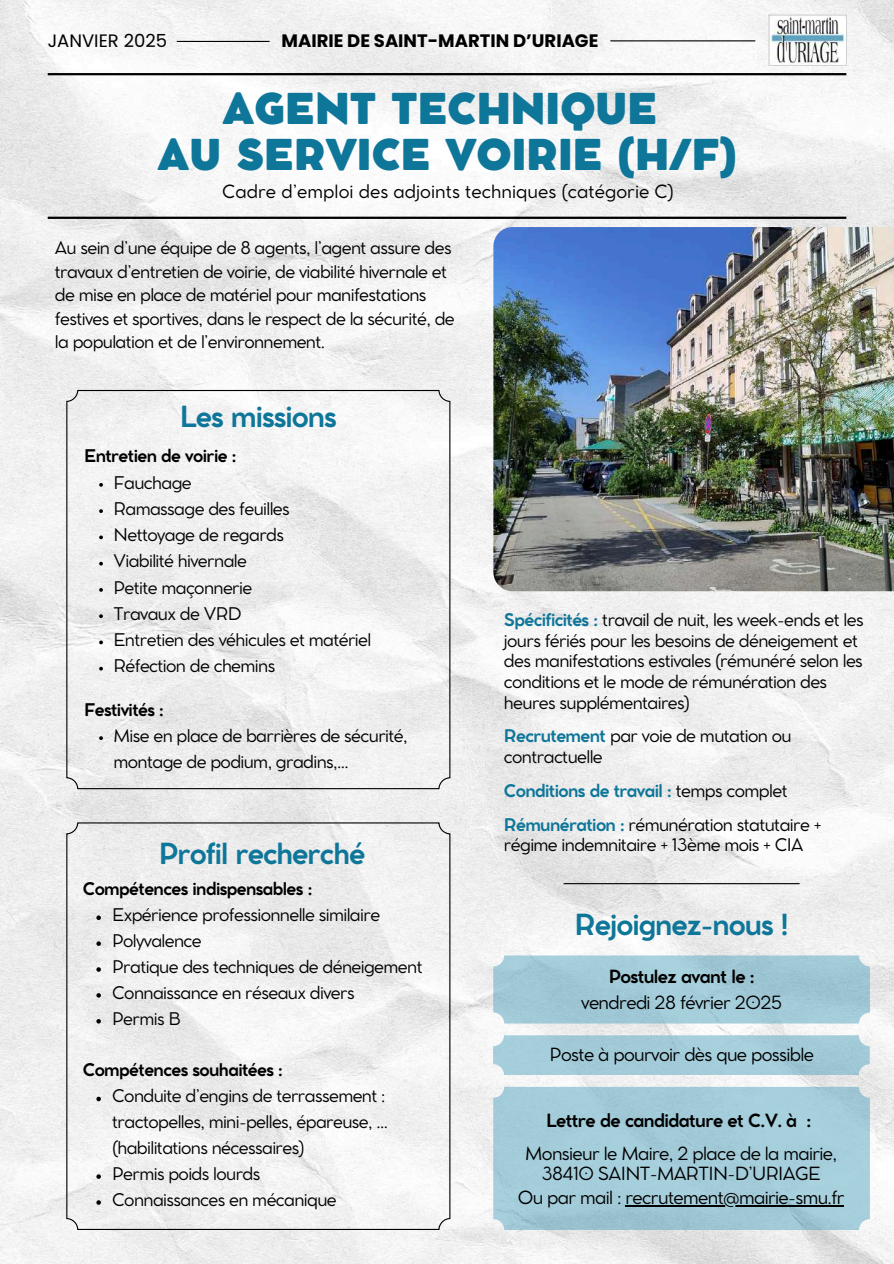
<style>
.page{position:relative;width:894px;height:1264px;background:#fff}
.page>*{position:absolute;margin:0;border:0;box-sizing:border-box;transform-origin:0 0}
.t1{font:800 42px/46.2px "Cocomat Pro";color:#0e7699;text-align:center}
.t2{font:700 28.65px "Cocomat Pro";letter-spacing:-.035em;color:#0e7699}
.t3{font:18px/20.2px "Cocomat Pro";letter-spacing:-.035em;color:#000;text-align:center}
.t4{font:18px "Cocomat Pro";color:#000}
.t5{font:700 18px "Cocomat Pro";letter-spacing:-.035em;color:#000}
.t6{font:700 18px "Poppins";color:#000}
.t7{font:18px "Poppins";color:#000}
.t8{font:17.25px/25.8px "Cocomat Pro";letter-spacing:-.035em;color:#000}
.t9{font:700 17.25px "Cocomat Pro";letter-spacing:-.035em;color:#000}
.s1{font-weight:700;color:#0e7699}
</style>
<div class="page">
<img style="left:0;top:0;width:893px;height:1263px">
<div style="left:493px;top:1086px;width:376px;height:143px;background:#a4cdda;border-radius:11px"></div>
<hr style="left:625px;top:1204px;width:218px;height:2px;background:#000">
<img style="left:493px;top:227px;width:400px;height:364px">
<svg style="left:66px;top:822px;width:384px;height:407px"></svg>
<svg style="left:96px;top:915px;width:5px;height:5px"></svg>
<svg style="left:96px;top:941px;width:5px;height:4px"></svg>
<svg style="left:96px;top:967px;width:5px;height:4px"></svg>
<svg style="left:96px;top:993px;width:5px;height:4px"></svg>
<svg style="left:96px;top:1019px;width:5px;height:4px"></svg>
<svg style="left:96px;top:1096px;width:5px;height:5px"></svg>
<svg style="left:96px;top:1174px;width:5px;height:4px"></svg>
<svg style="left:96px;top:1200px;width:5px;height:4px"></svg>
<hr style="left:48px;top:73px;width:798px;height:2px;background:#000">
<hr style="left:48px;top:217px;width:798px;height:2px;background:#000">
<hr style="left:563px;top:883px;width:236px;height:1px;background:#000">
<div style="left:493px;top:1035px;width:376px;height:40px;background:#a3cbd9;border-radius:11px"></div>
<svg style="left:66px;top:390px;width:384px;height:399px"></svg>
<svg style="left:99px;top:483px;width:4px;height:4px"></svg>
<svg style="left:99px;top:509px;width:4px;height:4px"></svg>
<svg style="left:99px;top:535px;width:4px;height:4px"></svg>
<svg style="left:99px;top:562px;width:4px;height:3px"></svg>
<svg style="left:99px;top:588px;width:4px;height:4px"></svg>
<svg style="left:99px;top:614px;width:4px;height:4px"></svg>
<svg style="left:99px;top:640px;width:4px;height:4px"></svg>
<svg style="left:99px;top:667px;width:4px;height:3px"></svg>
<svg style="left:99px;top:736px;width:4px;height:4px"></svg>
<hr style="left:610px;top:40px;width:145px;height:1px;background:#000">
<img style="left:768px;top:15px;width:78px;height:50px">
<hr style="left:177px;top:41px;width:92px;height:1px;background:#000">
<div style="left:493px;top:955px;width:376px;height:68px;background:#a1c9d7;border-radius:11px"></div>
<p class="t7" style="left:48px;top:28px;width:121px">JANVIER 2025</p>
<p class="t6" style="left:281px;top:28px;width:318px">MAIRIE DE SAINT-MARTIN D’URIAGE</p>
<h1 class="t1" style="left:157px;top:89px;width:581px">AGENT TECHNIQUE<br>AU SERVICE VOIRIE (H/F)</h1>
<p class="t4" style="left:222px;top:185px;width:453px">Cadre d’emploi des adjoints techniques (catégorie C)</p>
<p class="t8" style="left:55px;top:237px;width:401px;line-height:23.5px">Au sein d’une équipe de 8 agents, l’agent assure des travaux d’entretien de voirie, de viabilité hivernale et de mise en place de matériel pour manifestations festives et sportives, dans le respect de la sécurité, de la population et de l’environnement.</p>
<h2 class="t2" style="left:180px;top:405px;width:158px">Les missions</h2>
<p class="t9" style="left:84px;top:449px;width:154px">Entretien de voirie :</p>
<p class="t8" style="left:113px;top:470px;width:259px;line-height:26.2px">Fauchage<br>Ramassage des feuilles<br>Nettoyage de regards<br>Viabilité hivernale<br>Petite maçonnerie<br>Travaux de VRD<br>Entretien des véhicules et matériel<br>Réfection de chemins</p>
<p class="t9" style="left:84px;top:702px;width:81px">Festivités :</p>
<p class="t8" style="left:113px;top:724px;width:295px;line-height:26.2px">Mise en place de barrières de sécurité, montage de podium, gradins,...</p>
<h2 class="t2" style="left:159px;top:842px;width:208px">Profil recherché</h2>
<p class="t9" style="left:83px;top:882px;width:231px">Compétences indispensables :</p>
<p class="t8" style="left:112px;top:903px;width:312px">Expérience professionnelle similaire<br>Polyvalence<br>Pratique des techniques de déneigement<br>Connaissance en réseaux divers<br>Permis B</p>
<p class="t9" style="left:83px;top:1063px;width:201px">Compétences souhaitées :</p>
<p class="t8" style="left:112px;top:1084px;width:277px">Conduite d’engins de terrassement : tractopelles, mini-pelles, épareuse, ... (habilitations nécessaires)<br>Permis poids lourds<br>Connaissances en mécanique</p>
<p class="t8" style="left:504px;top:611px;width:361px;line-height:20.7px"><span class="s1">Spécificités :</span> travail de nuit, les week-ends et les jours fériés pour les besoins de déneigement et des manifestations estivales (rémunéré selon les conditions et le mode de rémunération des heures supplémentaires)</p>
<p class="t8" style="left:504px;top:727px;width:289px;line-height:20.7px"><span class="s1">Recrutement</span> par voie de mutation ou contractuelle</p>
<p class="t8" style="left:504px;top:775px;width:319px;line-height:33.8px"><span class="s1">Conditions de travail :</span> temps complet<br><span class="s1">Rémunération :</span> rémunération statutaire +</p>
<p class="t8" style="left:504px;top:833px;width:301px">régime indemnitaire + 13ème mois + CIA</p>
<h2 class="t2" style="left:574px;top:913px;width:215px">Rejoignez-nous !</h2>
<p class="t5" style="left:608px;top:969px;width:147px">Postulez avant le :</p>
<p class="t3" style="left:581px;top:993px;width:202px">vendredi 28 février 2025</p>
<p class="t3" style="left:549px;top:1045px;width:266px">Poste à pourvoir dès que possible</p>
<p class="t5" style="left:546px;top:1114px;width:267px">Lettre de candidature et C.V. à :</p>
<p class="t3" style="left:525px;top:1144px;width:313px">Monsieur le Maire, 2 place de la mairie,<br>38410 SAINT-MARTIN-D’URIAGE</p>
<p class="t3" style="left:517px;top:1188px;width:328px">Ou par mail : recrutement@mairie-smu.fr</p>
</div>
